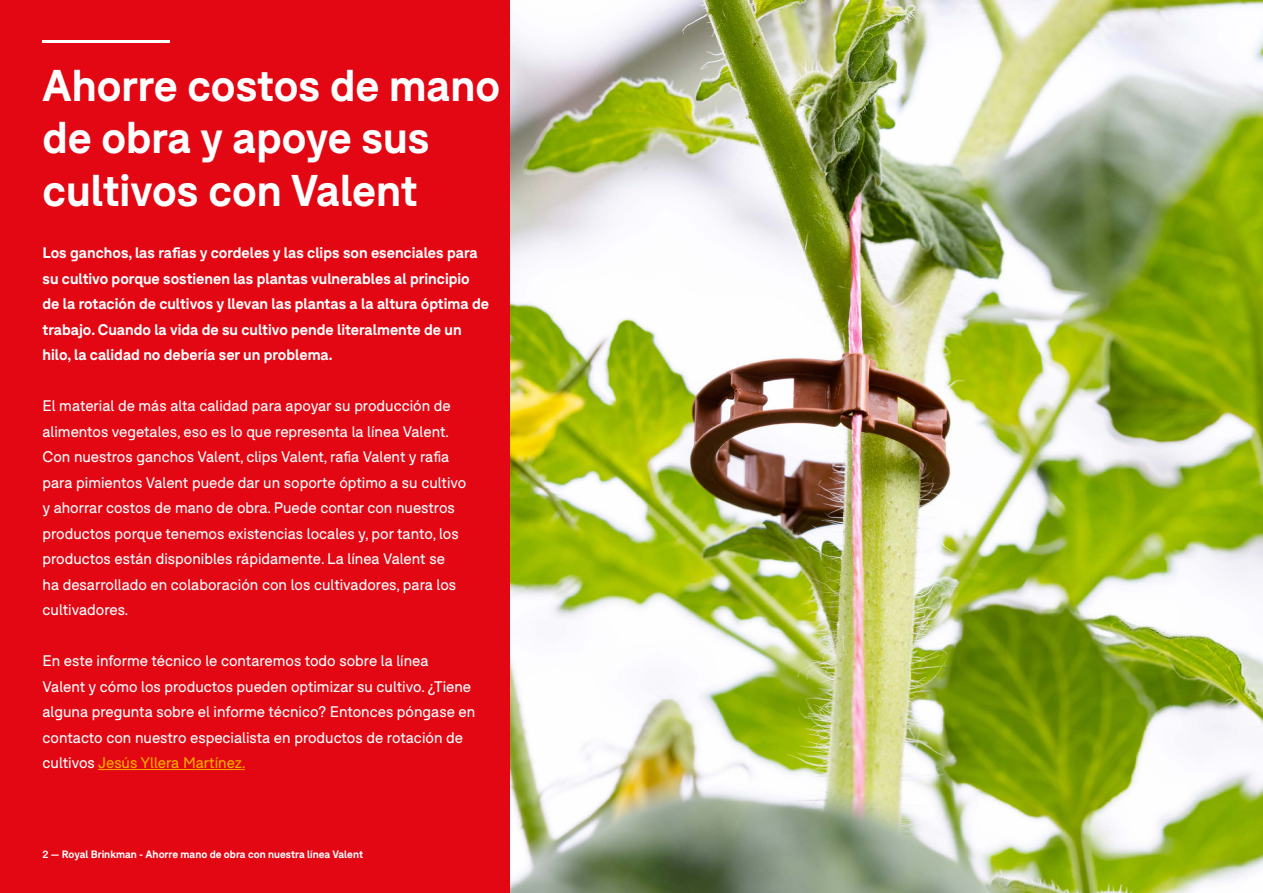
<style>
.page{position:relative;width:1263px;height:893px;background:#fff}
.page>*{position:absolute;margin:0;border:0;box-sizing:border-box;transform-origin:0 0}
.t1{font:700 43.5px/52.2px "F37 Bolton";color:#fff}
.t2{font:15px/25.5px "F37 Bolton";color:#fff}
.t3{font:700 15px/25.5px "F37 Bolton";color:#fff}
.t4{font:700 10.5px "F37 Bolton";color:#fff}
.s1{color:#f8ac00}
</style>
<div class="page">
<div style="left:0;top:0;width:510px;height:893px;background:#e30613"></div>
<img style="left:510px;top:0;width:753px;height:893px">
<hr style="left:98px;top:769px;width:147px;height:1px;background:#f8ac00">
<hr style="left:43px;top:40px;width:127px;height:3px;background:#fff">
<h1 class="t1" style="left:43px;top:60px;width:459px">Ahorre costos de mano de obra y apoye sus cultivos con Valent</h1>
<p class="t3" style="left:43px;top:240px;width:448px">Los ganchos, las rafias y cordeles y las clips son esenciales para su cultivo porque sostienen las plantas vulnerables al principio de la rotación de cultivos y llevan las plantas a la altura óptima de trabajo. Cuando la vida de su cultivo pende literalmente de un hilo, la calidad no debería ser un problema.</p>
<p class="t2" style="left:43px;top:393px;width:425px">El material de más alta calidad para apoyar su producción de alimentos vegetales, eso es lo que representa la línea Valent.<br>Con nuestros ganchos Valent, clips Valent, rafia Valent y rafia para pimientos Valent puede dar un soporte óptimo a su cultivo y ahorrar costos de mano de obra. Puede contar con nuestros productos porque tenemos existencias locales y, por tanto, los productos están disponibles rápidamente. La línea Valent se<br>ha desarrollado en colaboración con los cultivadores, para los cultivadores.</p>
<p class="t2" style="left:43px;top:648px;width:434px">En este informe técnico le contaremos todo sobre la línea<br>Valent y cómo los productos pueden optimizar su cultivo. ¿Tiene alguna pregunta sobre el informe técnico? Entonces póngase en contacto con nuestro especialista en productos de rotación de cultivos <span class="s1">Jesús Yllera Martínez.</span></p>
<p class="t4" style="left:43px;top:848px;width:322px">2 — Royal Brinkman - Ahorre mano de obra con nuestra línea Valent</p>
</div>
